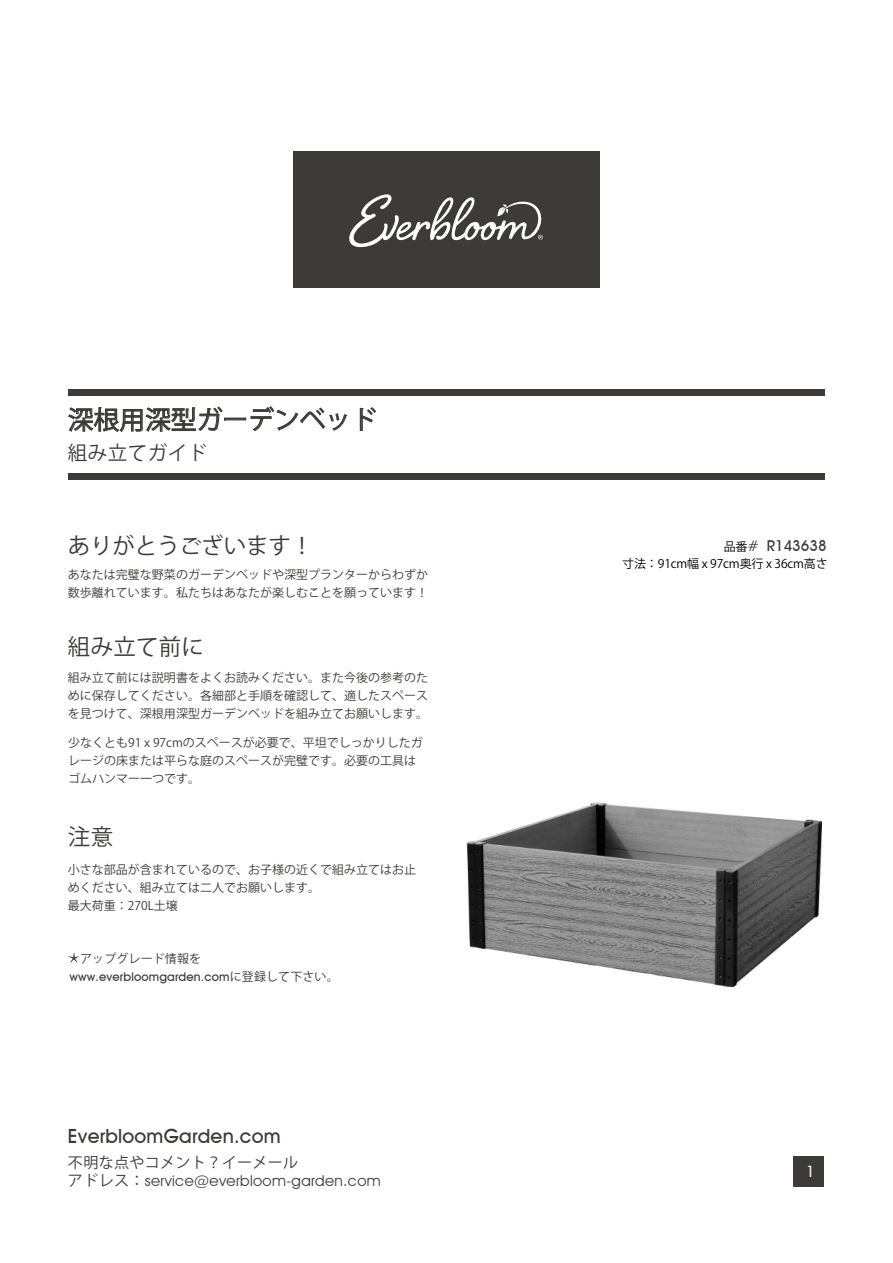
<style>
.page{position:relative;width:893px;height:1263px;background:#fff}
.page>*{position:absolute;margin:0;border:0;box-sizing:border-box;transform-origin:0 0}
.t1{font:25.5px "Koz Go Pr 6 N";letter-spacing:.01em;color:#3e3a39}
.t2{font:22.5px "Koz Go Pr 6 N";letter-spacing:-.01em;color:#3e3a39}
.t3{font:500 19.5px "Avant Garde IT Cby BT";letter-spacing:.01em;color:#3e3a39}
.t4{font:19.5px "Koz Go Pr 6 N";letter-spacing:.025em;color:#3e3a39}
.t5{font:15px "Avant Garde IT Cby BT";letter-spacing:.025em;color:#3e3a39}
.t6{font:15px "Koz Go Pr 6 N";letter-spacing:.025em;color:#3e3a39}
.t7{font:500 15px "Avant Garde IT Cby BT";color:#3e3a39}
.t8{font:500 15px "Futura";color:#fff}
.t9{font:12px/18px "Koz Go Pr 6 N";color:#3e3a39}
.t10{font:500 12px "Avant Garde IT Cby BT";letter-spacing:.01em;color:#3e3a39}
.t11{font:12px "Koz Go Pr 6 N";letter-spacing:-.01em;color:#000}
.s1{font-family:"Koz Go Pr 6 N";font-weight:400}
.s2{font-family:"Koz Go Pr 6 N"}
.s3{font-family:"Koz Go Pr 6 N";font-weight:400;font-size:12px;color:#000}
.s4{font-weight:400}
</style>
<div class="page">
<div style="left:68px;top:473px;width:756px;height:6px;background:#3e3a39"></div>
<svg style="left:68px;top:406px;width:279px;height:26px"></svg>
<svg style="left:360px;top:407px;width:16px;height:24px"></svg>
<div style="left:68px;top:390px;width:756px;height:6px;background:#3e3a39"></div>
<div style="left:794px;top:1156px;width:30px;height:30px;background:#3e3a39"></div>
<div style="left:293px;top:151px;width:306px;height:137px;background:#3e3a39"></div>
<svg style="left:349px;top:194px;width:194px;height:53px"></svg>
<svg style="left:69px;top:953px;width:10px;height:10px"></svg>
<img style="left:466px;top:802px;width:357px;height:186px">
<h1 class="t1" style="left:68px;top:405px;width:310px">深根用深型ガーデンベッド</h1>
<h3 class="t4" style="left:68px;top:442px;width:141px">組み立てガイド</h3>
<h2 class="t2" style="left:68px;top:533px;width:247px">ありがとうございます！</h2>
<p class="t9" style="left:68px;top:566px;width:362px">あなたは完璧な野菜のガーデンベッドや深型プランターからわずか数歩離れています。私たちはあなたが楽しむことを願っています！</p>
<h2 class="t2" style="left:68px;top:634px;width:138px">組み立て前に</h2>
<p class="t9" style="left:68px;top:669px;width:362px;text-align:justify">組み立て前には説明書をよくお読みください。また今後の参考のために保存してください。各細部と手順を確認して、適したスペースを見つけて、深根用深型ガーデンベッドを組み立てお願いします。</p>
<p class="t9" style="left:68px;top:734px;width:356px">少なくとも91 x 97cmのスペースが必要で、平坦でしっかりしたガレージの床または平らな庭のスペースが完璧です。必要の工具はゴムハンマー一つです。</p>
<h2 class="t2" style="left:68px;top:824px;width:47px">注意</h2>
<p class="t9" style="left:68px;top:861px;width:350px">小さな部品が含まれているので、お子様の近くで組み立てはお止めください、組み立ては二人でお願いします。<br>最大荷重：270L土壌</p>
<p class="t9" style="left:80px;top:950px;width:123px">アップグレード情報を</p>
<p class="t10" style="left:69px;top:970px;width:271px">www.everbloomgarden.com<span class="s1">に登録して下さい。</span></p>
<h3 class="t3" style="left:68px;top:1124px;width:214px">EverbloomGarden.com</h3>
<p class="t6" style="left:68px;top:1154px;width:232px">不明な点やコメント？イーメール</p>
<p class="t5" style="left:68px;top:1172px;width:314px"><span class="s2">アドレス：</span>service@everbloom-garden.com</p>
<p class="t7" style="left:724px;top:537px;width:104px"><span class="s3">品番</span><span class="s4">#</span> R143638</p>
<p class="t11" style="left:622px;top:557px;width:207px">寸法：91cm幅 x 97cm奥行 x 36cm高さ</p>
<p class="t8" style="left:806px;top:1162px;width:10px">1</p>
</div>
